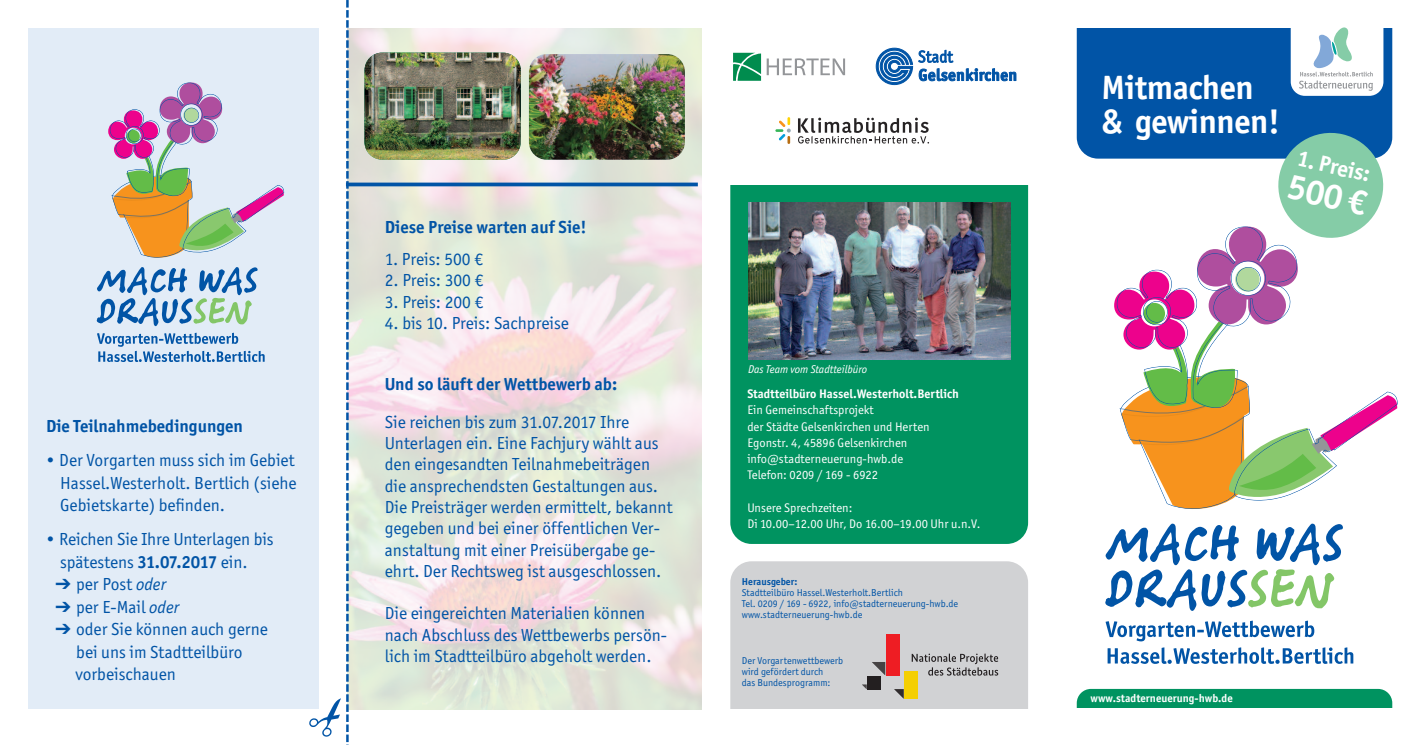
<style>
.page{position:relative;width:1411px;height:745px;background:#fff}
.page>*{position:absolute;margin:0;border:0;box-sizing:border-box;transform-origin:0 0}
.t1{font:700 35px "Officina Sans ITC Std";color:#fff}
.t2{font:700 33.75px/33.8px "Officina Sans ITC Std";letter-spacing:-.01em;color:#fff}
.t3{font:700 22.5px "Officina Sans ITC Std";color:#fff}
.t4{font:17.5px/21.2px "Officina Sans ITC Std";color:#0154a6}
.t5{font:700 17.5px "Officina Sans ITC Std";color:#0154a6}
.t6{font:12.5px/16.2px "Officina Sans ITC Std";color:#fff}
.t7{font:700 12.5px "Officina Sans ITC Std";color:#fff}
.t8{font:700 11.25px "Officina Sans ITC Std";color:#fff}
.t9{font:italic 11.25px "Officina Sans ITC Std";color:#fff}
.t10{font:10px/11.2px "Officina Sans ITC Std";color:#0154a6}
.t11{font:700 10px "Officina Sans ITC Std";color:#0154a6}
.s1{font-weight:700}
.s2{font-style:italic}
</style>
<div class="page">
<img style="left:349px;top:28px;width:353px;height:681px">
<div style="left:730px;top:561px;width:298px;height:169px;background:#d1d2d4;border-radius:21px"></div>
<div style="left:730px;top:142px;width:298px;height:401px;background:#009360;border-radius:21px"></div>
<div style="left:702px;top:709px;width:351px;height:24px;background:#fff"></div>
<svg style="left:349px;top:182px;width:348px;height:4px"></svg>
<img style="left:529px;top:54px;width:156px;height:106px;border-radius:18px">
<img style="left:364px;top:52px;width:157px;height:108px;border-radius:18px">
<svg style="left:872px;top:662px;width:13px;height:13px"></svg>
<svg style="left:862px;top:684px;width:4px;height:5px"></svg>
<div style="left:885px;top:633px;width:14px;height:42px;background:#ee1d23"></div>
<div style="left:867px;top:675px;width:13px;height:14px;background:#231f20"></div>
<svg style="left:894px;top:689px;width:9px;height:9px"></svg>
<div style="left:904px;top:670px;width:13px;height:28px;background:#f4cf02"></div>
<svg style="left:911px;top:653px;width:87px;height:22px"></svg>
<div style="left:714px;top:125px;width:325px;height:59px;background:#fff"></div>
<svg style="left:918px;top:50px;width:97px;height:31px"></svg>
<svg style="left:876px;top:48px;width:36px;height:36px"></svg>
<svg style="left:733px;top:53px;width:112px;height:28px"></svg>
<img style="left:748px;top:202px;width:262px;height:157px">
<div style="left:28px;top:28px;width:291px;height:680px;background:#e2ecf7"></div>
<div style="left:1076px;top:5px;width:316px;height:153px;background:#0154a6;border-radius:21px"></div>
<div style="left:1076px;top:688px;width:316px;height:49px;background:#009360;border-radius:14px"></div>
<div style="left:1058px;top:1px;width:352px;height:26px;background:#fff"></div>
<div style="left:1065px;top:708px;width:332px;height:35px;background:#fff"></div>
<div style="left:1290px;top:6px;width:93px;height:90px;background:#fff;border-radius:14px"></div>
<svg style="left:1299px;top:27px;width:73px;height:64px"></svg>
<svg style="left:1105px;top:523px;width:237px;height:87px"></svg>
<svg style="left:1107px;top:647px;width:246px;height:16px"></svg>
<svg style="left:1105px;top:620px;width:209px;height:21px"></svg>
<svg style="left:1114px;top:128px;width:283px;height:381px"></svg>
<svg style="left:97px;top:267px;width:160px;height:59px"></svg>
<svg style="left:97px;top:332px;width:168px;height:30px"></svg>
<svg style="left:108px;top:82px;width:176px;height:176px"></svg>
<div style="left:128px;top:129px;width:13px;height:13px;border:1px solid #0154a6;border-radius:50%"></div>
<svg style="left:775px;top:117px;width:155px;height:27px"></svg>
<svg style="left:307px;top:0;width:42px;height:743px"></svg>
<p class="t5" style="left:46px;top:420px;width:198px">Die Teilnahmebedingungen</p>
<p class="t4" style="left:60px;top:450px;width:238px;line-height:22.5px;text-align:justify;text-indent:-14px">• Der Vorgarten muss sich im Gebiet Hassel.Westerholt. Bertlich (siehe Gebietskarte) befinden.</p>
<p class="t4" style="left:60px;top:529px;width:215px;line-height:22.5px;text-indent:-14px">• Reichen Sie Ihre Unterlagen bis spätestens <span class="s1">31.07.2017</span> ein.</p>
<p class="t4" style="left:56px;top:575px;width:112px">➔ per Post <span class="s2">oder</span></p>
<p class="t4" style="left:56px;top:597px;width:125px">➔ per E-Mail <span class="s2">oder</span></p>
<p class="t4" style="left:75px;top:619px;width:194px;line-height:22.5px;text-indent:-20px">➔ oder Sie können auch gerne bei uns im Stadtteilbüro vorbeischauen</p>
<p class="t5" style="left:385px;top:220px;width:203px">Diese Preise warten auf Sie!</p>
<p class="t4" style="left:385px;top:250px;width:100px">1. Preis: 500 €</p>
<p class="t4" style="left:385px;top:271px;width:100px">2. Preis: 300 €</p>
<p class="t4" style="left:385px;top:293px;width:100px">3. Preis: 200 €</p>
<p class="t4" style="left:385px;top:314px;width:186px">4. bis 10. Preis: Sachpreise</p>
<p class="t5" style="left:385px;top:378px;width:234px">Und so läuft der Wettbewerb ab:</p>
<p class="t4" style="left:385px;top:413px;width:289px">Sie reichen bis zum 31.07.2017 Ihre Unterlagen ein. Eine Fachjury wählt aus den eingesandten Teilnahmebeiträgen die ansprechendsten Gestaltungen aus.<br>Die Preisträger werden ermittelt, bekannt gegeben und bei einer öffentlichen Ver&shy;anstaltung mit einer Preisübergabe ge&shy;ehrt. Der Rechtsweg ist ausgeschlossen.</p>
<p class="t4" style="left:385px;top:604px;width:284px">Die eingereichten Materialien können nach Abschluss des Wettbewerbs persön&shy;lich im Stadtteilbüro abgeholt werden.</p>
<p class="t9" style="left:748px;top:365px;width:121px">Das Team vom Stadtteilbüro</p>
<p class="t7" style="left:747px;top:389px;width:213px">Stadtteilbüro Hassel.Westerholt.Bertlich</p>
<p class="t6" style="left:747px;top:403px;width:184px">Ein Gemeinschaftsprojekt<br>der Städte Gelsenkirchen und Herten<br>Egonstr. 4, 45896 Gelsenkirchen info@stadterneuerung-hwb.de<br>Telefon: 0209 / 169 - 6922</p>
<p class="t6" style="left:747px;top:500px;width:234px">Unsere Sprechzeiten:<br>Di 10.00–12.00 Uhr, Do 16.00–19.00 Uhr u.n.V.</p>
<p class="t11" style="left:742px;top:577px;width:57px">Herausgeber:</p>
<p class="t10" style="left:742px;top:587px;width:218px">Stadtteilbüro Hassel.Westerholt.Bertlich<br>Tel. 0209 / 169 - 6922, info@stadterneuerung-hwb.de www.stadterneuerung-hwb.de</p>
<p class="t10" style="left:742px;top:655px;width:103px">Der Vorgartenwettbewerb wird gefördert durch<br>das Bundesprogramm:</p>
<h2 class="t2" style="left:1101px;top:74px;width:180px">Mitmachen &amp; gewinnen!</h2>
<p class="t3" style="left:1299px;top:150px;width:75px;rotate:13deg">1. Preis:</p>
<h1 class="t1" style="left:1290px;top:174px;width:81px;rotate:13deg">500 €</h1>
<p class="t8" style="left:1090px;top:693px;width:144px">www.stadterneuerung-hwb.de</p>
</div>
